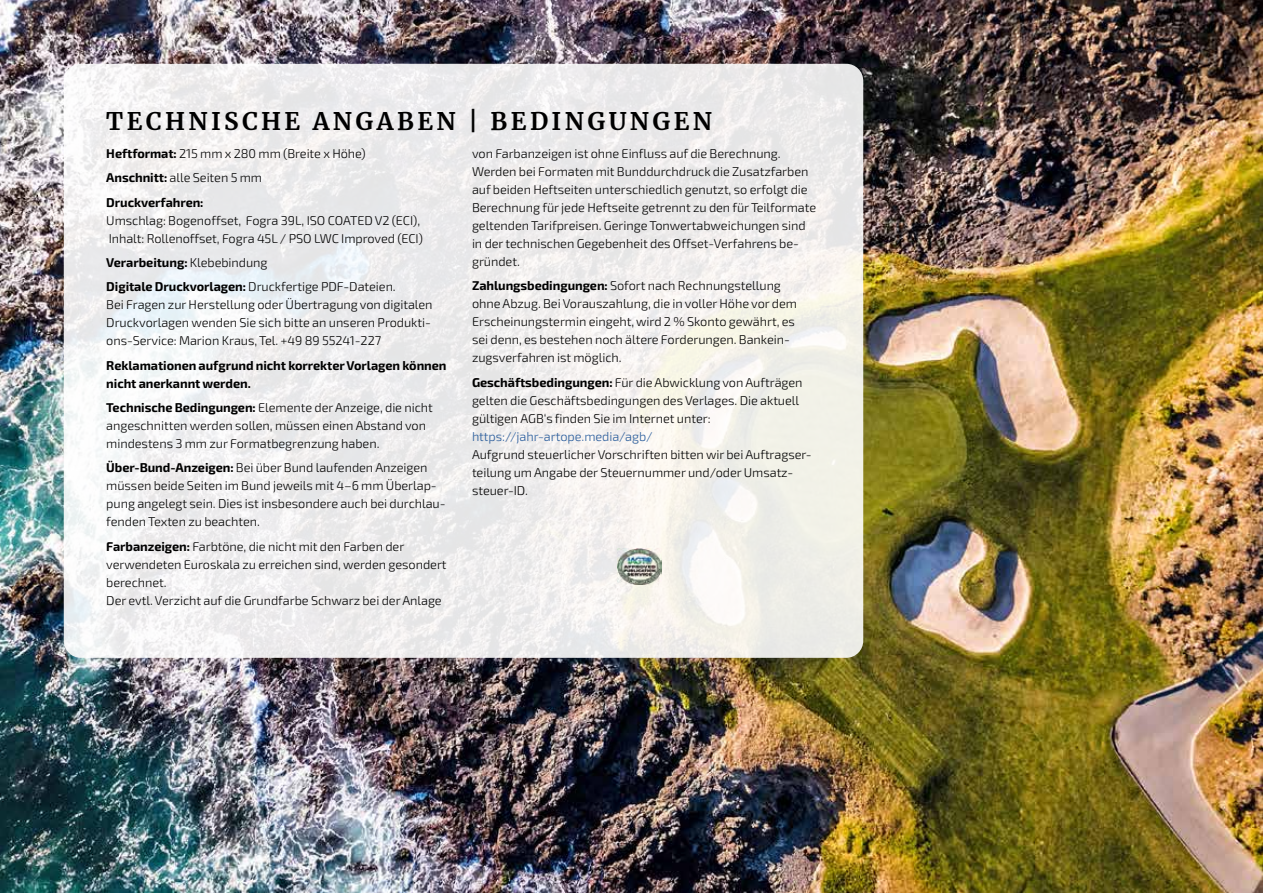
<style>
.page{position:relative;width:1263px;height:893px;background:#fff}
.page>*{position:absolute;margin:0;border:0;box-sizing:border-box;transform-origin:0 0}
.t1{font:700 24px "Merriweather";letter-spacing:.14em;color:#000}
.t2{font:300 12.75px/18px "Exo 2";letter-spacing:-.005em;color:#000}
.t3{font:700 12.75px/18px "Exo 2";letter-spacing:-.005em;color:#000}
.t4{font:300 12.75px "Exo 2";letter-spacing:-.005em;color:#275b9b}
.s1{font-weight:700}
</style>
<div class="page">
<img style="left:0;top:0;width:1263px;height:893px">
<div style="left:64px;top:64px;width:799px;height:594px;background:linear-gradient(to right,#f0f0f3,#f0eee9);border-radius:17px"></div>
<img style="left:617px;top:548px;width:45px;height:37px">
<h1 class="t1" style="left:106px;top:105px;width:607px">TECHNISCHE ANGABEN | BEDINGUNGEN</h1>
<p class="t2" style="left:106px;top:141px;width:261px;line-height:24.5px"><span class="s1">Heftformat:</span> 215 mm x 280 mm (Breite x Höhe)<br><span class="s1">Anschnitt:</span> alle Seiten 5 mm<br><span class="s1">Druckverfahren:</span></p>
<p class="t2" style="left:106px;top:211px;width:318px">Umschlag: Bogenoffset, Fogra 39L, ISO COATED V2 (ECI),<br>Inhalt: Rollenoffset, Fogra 45L / PSO LWC Improved (ECI)</p>
<p class="t2" style="left:106px;top:250px;width:291px;line-height:24.5px"><span class="s1">Verarbeitung:</span> Klebebindung<br><span class="s1">Digitale Druckvorlagen:</span> Druckfertige PDF-Dateien.</p>
<p class="t2" style="left:106px;top:296px;width:328px">Bei Fragen zur Herstellung oder Übertragung von digitalen<br>Druckvorlagen wenden Sie sich bitte an unseren Produkti&shy;ons-Service: Marion Kraus, Tel. +49 89 55241-227</p>
<p class="t3" style="left:106px;top:356px;width:342px">Reklamationen aufgrund nicht korrekter Vorlagen können nicht anerkannt werden.</p>
<p class="t2" style="left:106px;top:399px;width:328px"><span class="s1">Technische Bedingungen:</span> Elemente der Anzeige, die nicht angeschnitten werden sollen, müssen einen Abstand von mindestens 3 mm zur Formatbegrenzung haben.</p>
<p class="t2" style="left:106px;top:459px;width:341px"><span class="s1">Über-Bund-Anzeigen:</span> Bei über Bund laufenden Anzeigen müssen beide Seiten im Bund jeweils mit 4–6 mm Überlap&shy;pung angelegt sein. Dies ist insbesondere auch bei durchlau&shy;fenden Texten zu beachten.</p>
<p class="t2" style="left:106px;top:538px;width:342px"><span class="s1">Farbanzeigen:</span> Farbtöne, die nicht mit den Farben der verwendeten Euroskala zu erreichen sind, werden gesondert berechnet.<br>Der evtl. Verzicht auf die Grundfarbe Schwarz bei der Anlage</p>
<p class="t2" style="left:472px;top:145px;width:346px">von Farbanzeigen ist ohne Einfluss auf die Berechnung.<br>Werden bei Formaten mit Bunddurchdruck die Zusatzfarben auf beiden Heftseiten unterschiedlich genutzt, so erfolgt die Berechnung für jede Heftseite getrennt zu den für Teilformate geltenden Tarifpreisen. Geringe Tonwertabweichungen sind in der technischen Gegebenheit des Offset-Verfahrens be&shy;gründet.</p>
<p class="t2" style="left:472px;top:277px;width:327px"><span class="s1">Zahlungsbedingungen:</span> Sofort nach Rechnungstellung ohne Abzug. Bei Vorauszahlung, die in voller Höhe vor dem Erscheinungstermin eingeht, wird 2 % Skonto gewährt, es sei denn, es bestehen noch ältere Forderungen. Bankein&shy;zugsverfahren ist möglich.</p>
<p class="t2" style="left:472px;top:373px;width:332px"><span class="s1">Geschäftsbedingungen:</span> Für die Abwicklung von Aufträgen gelten die Geschäftsbedingungen des Verlages. Die aktuell gültigen AGB‘s finden Sie im Internet unter:</p>
<p class="t4" style="left:472px;top:429px;width:182px">https://jahr-artope.media/agb/</p>
<p class="t2" style="left:472px;top:445px;width:341px">Aufgrund steuerlicher Vorschriften bitten wir bei Auftragser&shy;teilung um Angabe der Steuernummer und/oder Umsatz&shy;steuer-ID.</p>
</div>
